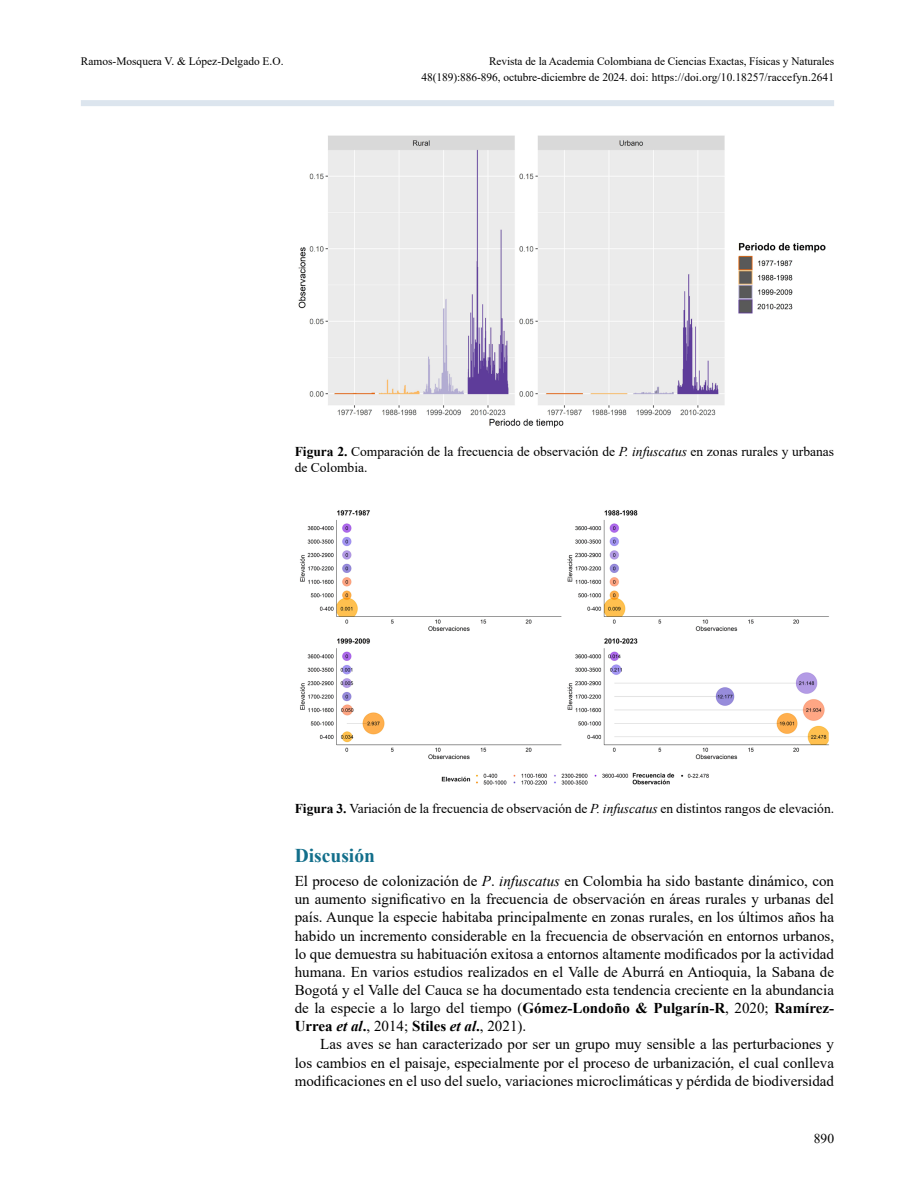
<style>
.page{position:relative;width:915px;height:1191px;background:#fff}
.page>*{position:absolute;margin:0;border:0;box-sizing:border-box;transform-origin:0 0}
.t1{font:700 19.5px "Times New Roman";color:#136f8b}
.t2{font:15px/18.1px "Times New Roman";color:#000;text-align:justify}
.t3{font:13.5px/16.2px "Times New Roman";color:#000}
.t4{font:11.4px "Times New Roman";letter-spacing:-.005em;color:#000}
.s1{font-weight:700}
.s2{font-style:italic}
.s3{font-weight:700;font-style:italic}
</style>
<div class="page">
<div style="left:81px;top:100px;width:752px;height:6px;background:#dce5ee"></div>
<img style="left:298px;top:135px;width:528px;height:293px">
<img style="left:300px;top:510px;width:529px;height:275px">
<p class="t4" style="left:81px;top:53px;width:204px">Ramos-Mosquera V. &amp; López-Delgado E.O.</p>
<p class="t4" style="left:489px;top:53px;width:346px">Revista de la Academia Colombiana de Ciencias Exactas, Físicas y Naturales</p>
<p class="t4" style="left:421px;top:69px;width:414px">48(189):886-896, octubre-diciembre de 2024. doi: https://doi.org/10.18257/raccefyn.2641</p>
<p class="t3" style="left:294px;top:442px;width:540px"><span class="s1">Figura 2.</span> Comparación de la frecuencia de observación de <span class="s2">P. infuscatus</span> en zonas rurales y urbanas de Colombia.</p>
<p class="t3" style="left:294px;top:799px;width:540px"><span class="s1">Figura 3.</span> Variación de la frecuencia de observación de <span class="s2">P. infuscatus</span> en distintos rangos de elevación.</p>
<h1 class="t1" style="left:294px;top:841px;width:82px">Discusión</h1>
<p class="t2" style="left:294px;top:871px;width:540px">El proceso de colonización de <span class="s2">P</span>. <span class="s2">infuscatus</span> en Colombia ha sido bastante dinámico, con un aumento significativo en la frecuencia de observación en áreas rurales y urbanas del país. Aunque la especie habitaba principalmente en zonas rurales, en los últimos años ha habido un incremento considerable en la frecuencia de observación en entornos urbanos, lo que demuestra su habituación exitosa a entornos altamente modificados por la actividad humana. En varios estudios realizados en el Valle de Aburrá en Antioquia, la Sabana de Bogotá y el Valle del Cauca se ha documentado esta tendencia creciente en la abundancia de la especie a lo largo del tiempo (<span class="s1">Gómez-Londoño &amp; Pulgarín-R</span>, 2020; <span class="s1">Ramírez-Urrea</span> <span class="s3">et al</span><span class="s1">.</span>, 2014; <span class="s1">Stiles</span> <span class="s3">et al</span><span class="s1">.</span>, 2021).</p>
<p class="t2" style="left:294px;top:1035px;width:540px;text-indent:26px">Las aves se han caracterizado por ser un grupo muy sensible a las perturbaciones y los cambios en el paisaje, especialmente por el proceso de urbanización, el cual conlleva modificaciones en el uso del suelo, variaciones microclimáticas y pérdida de biodiversidad</p>
<p class="t3" style="left:813px;top:1129px;width:22px">890</p>
</div>
